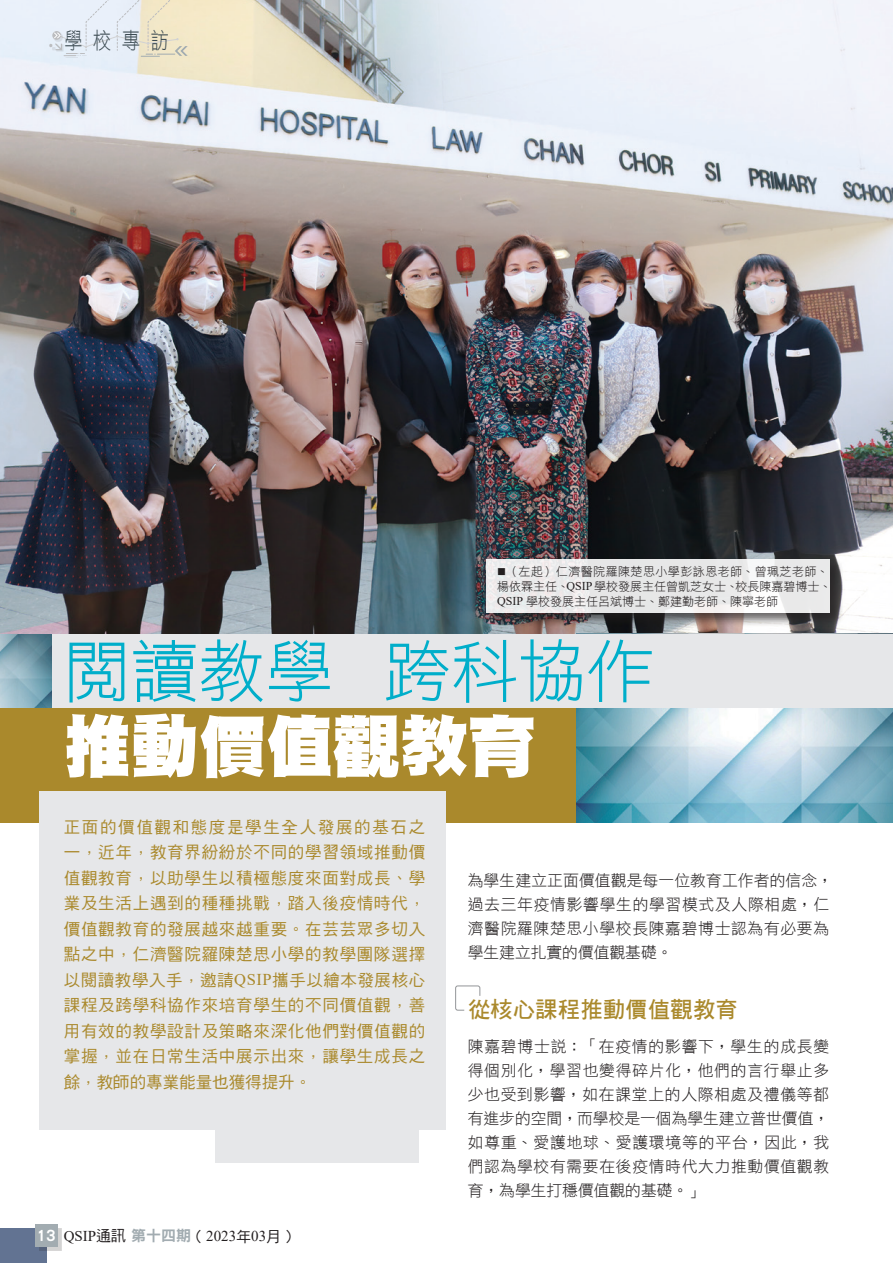
<style>
.page{position:relative;width:893px;height:1263px;background:#fff}
.page>*{position:absolute;margin:0;border:0;box-sizing:border-box;transform-origin:0 0}
.Newsletter_內文{font:67.5px "DF Hei Lt HK BF";color:#00aeca}
.Newsletter_內文-2{font:67.5px "DF Hei UB HK BF";color:#fff}
.專訪分題_1{font:22.5px "DF Hei Bd HKP BF";color:#aa892c}
.t1{font:22.5px "DF Hei Lt HKP BF";color:#3c4b52;scale:.8 1}
.引言{font:16.5px/25.5px "DF Hei Md HKSCS U";letter-spacing:.045em;color:#aa892c;text-align:justify}
.Newsletter_內文-3{font:15.75px/24px "DF Hei Lt HK BF";letter-spacing:.045em;color:#231f20}
.t2{font:15px "Times New Roman";color:#231f20}
.Newsletter_Caption{font:12px/15px "DF Hei Lt HK BF";color:#231f20}
.s1{font-family:"Times New Roman"}
.s2{font-family:"DFN Hei XB HKP BF";color:#fff}
.s3{font-family:"DF Hei Md HKSCS U"}
.s4{font-family:"DFN Hei XB HKP BF";color:#a2acb1}
</style>
<div class="page">
<div style="left:0;top:706px;width:578px;height:117px;background:#aa892c"></div>
<img style="left:0;top:0;width:893px;height:634px">
<img style="left:576px;top:708px;width:317px;height:115px">
<div style="left:0;top:1228px;width:47px;height:35px;background:#627392"></div>
<div style="left:39px;top:1228px;width:23px;height:23px;background:#231f20;opacity:.2"></div>
<div style="left:35px;top:1224px;width:22px;height:22px;background:#a2acb1"></div>
<div style="left:484px;top:557px;width:359px;height:70px;background:#231f20;opacity:.75"></div>
<svg style="left:486px;top:559px;width:343px;height:54px;fill:#e9e9e9"></svg>
<div style="left:50px;top:634px;width:843px;height:74px;background:#e6e7e9"></div>
<div style="left:39px;top:791px;width:406px;height:338px;background:#e6e7e9"></div>
<div style="left:215px;top:1114px;width:203px;height:49px;background:#e6e7e9"></div>
<svg style="left:455px;top:985px;width:25px;height:25px"></svg>
<img style="left:0;top:634px;width:51px;height:74px">
<svg style="left:49px;top:0;width:144px;height:58px;background:#e9e9e4"></svg>
<h2 class="t1" style="left:64px;top:29px;width:132px">學校專訪</h2>
<p class="Newsletter_Caption" style="left:497px;top:564px;width:336px">■（左起）仁濟醫院羅陳楚思小學彭詠恩老師、曾珮芝老師、楊依霖主任、<span class="s1">QSIP</span>學校發展主任曾凱芝女士、校長陳嘉碧博士、<br><span class="s1">QSIP</span> 學校發展主任呂斌博士、鄭建勤老師、陳寧老師</p>
<p class="Newsletter_內文" style="left:63px;top:637px;width:592px">閱讀教學 跨科協作</p>
<p class="Newsletter_內文-2" style="left:63px;top:712px;width:474px">推動價值觀教育</p>
<p class="引言" style="left:64px;top:814px;width:363px">正面的價值觀和態度是學生全人發展的基石之一，近年，教育界紛紛於不同的學習領域推動價值觀教育，以助學生以積極態度來面對成長、學業及生活上遇到的種種挑戰，踏入後疫情時代，價值觀教育的發展越來越重要。在芸芸眾多切入點之中，仁濟醫院羅陳楚思小學的教學團隊選擇以閱讀教學入手，邀請<span class="s1">QSIP</span>攜手以繪本發展核心課程及跨學科協作來培育學生的不同價值觀，善用有效的教學設計及策略來深化他們對價值觀的掌握，並在日常生活中展示出來，讓學生成長之餘，教師的專業能量也獲得提升。</p>
<p class="t2" style="left:37px;top:1226px;width:261px"><span class="s2">13</span> QSIP<span class="s3">通訊</span> <span class="s4">第十四期</span><span class="s3">（</span>2023<span class="s3">年</span>03<span class="s3">月）</span></p>
<p class="Newsletter_內文-3" style="left:468px;top:868px;width:367px">為學生建立正面價值觀是每一位教育工作者的信念，過去三年疫情影響學生的學習模式及人際相處，仁濟醫院羅陳楚思小學校長陳嘉碧博士認為有必要為學生建立扎實的價值觀基礎。</p>
<p class="專訪分題_1" style="left:468px;top:998px;width:271px">從核心課程推動價值觀教育</p>
<p class="Newsletter_內文-3" style="left:468px;top:1035px;width:363px;text-align:justify">陳嘉碧博士說：「在疫情的影響下，學生的成長變得個別化，學習也變得碎片化，他們的言行舉止多少也受到影響，如在課堂上的人際相處及禮儀等都有進步的空間，而學校是一個為學生建立普世價值，如尊重、愛護地球、愛護環境等的平台，因此，我們認為學校有需要在後疫情時代大力推動價值觀教育，為學生打穩價值觀的基礎。」</p>
</div>
